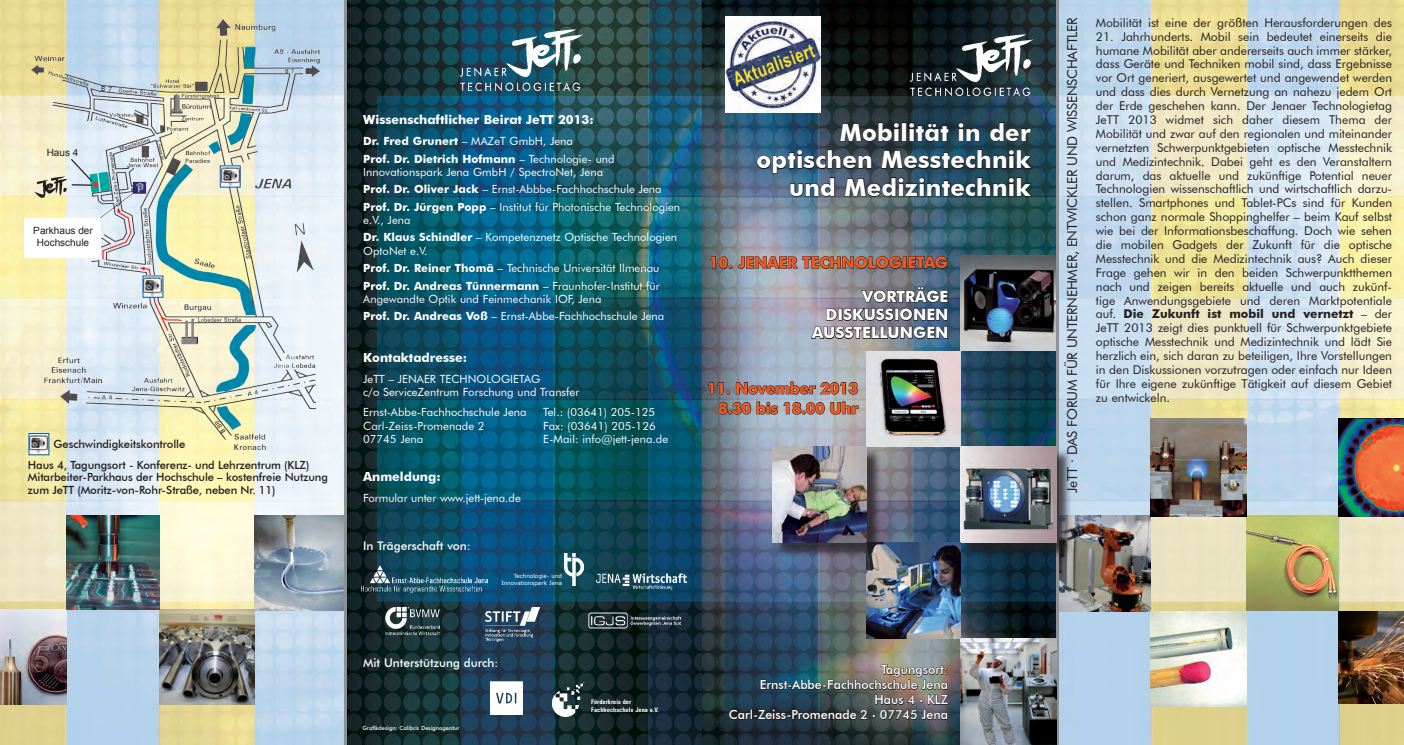
<style>
.page{position:relative;width:1404px;height:745px;background:#fff}
.page>*{position:absolute;margin:0;border:0;box-sizing:border-box;transform-origin:0 0}
.t1{font:700 23.75px/27.5px "Futura BT";letter-spacing:.01em;color:#fff;text-align:right}
.t2{font:700 15.62px/20px "Futura BT";letter-spacing:-.025em;color:#f15921;text-align:right}
.t3{font:700 15.62px "Futura BT";color:#fff}
.t4{font:13.75px "Futura BT";letter-spacing:-.02em;color:#231f20}
.t5{font:500 12.5px/15px "Futura BT";color:#fff;text-align:right}
.t6{font:700 12.5px "Futura BT";color:#fff}
.t7{font:12.12px/13.9px "Futura BT";color:#231f20;text-align:justify}
.t8{font:500 11.88px "Futura BT";color:#fff}
.t9{font:11.25px/17.2px "Futura BT";letter-spacing:.005em;color:#fff}
.t10{font:500 11.25px/21px "Futura BT";letter-spacing:-.01em;color:#231f20}
.t11{font:700 11.25px/17.2px "Futura BT";letter-spacing:.005em;color:#fff}
.t12{font:10px/12px "Arial";color:#231f20;text-align:center}
.t13{font:700 condensed 6.25px/7.5px "Univers LT Std";letter-spacing:.01em;color:#fff}
.t14{font:5.62px/6.9px "Verdana";color:#fff;text-align:right}
.t15{font:500 5.62px "Futura BT";letter-spacing:.01em;color:#fff}
.s1{font-weight:400}
.s2{font-weight:700}
.s3{font-size:11.25px}
.s4{font-size:7.5px}
</style>
<div class="page">
<img style="left:0;top:0;width:1403px;height:744px">
<img style="left:31px;top:435px;width:16px;height:17px">
<img style="left:32px;top:20px;width:287px;height:428px">
<img style="left:960px;top:255px;width:96px;height:95px">
<img style="left:1246px;top:515px;width:92px;height:95px">
<img style="left:1059px;top:515px;width:91px;height:95px">
<img style="left:254px;top:515px;width:90px;height:94px">
<img style="left:159px;top:609px;width:95px;height:94px">
<img style="left:0;top:609px;width:67px;height:94px">
<img style="left:1338px;top:610px;width:65px;height:93px">
<img style="left:866px;top:351px;width:94px;height:95px">
<hr style="left:344px;top:0;width:3px;height:744px;background:#8f9194">
<hr style="left:1056px;top:0;width:3px;height:744px;background:#8f9194">
<div style="left:24px;top:218px;width:76px;height:39px;background:#fff"></div>
<div style="left:773px;top:448px;width:108px;height:110px;background:#231f20;opacity:.75"></div>
<img style="left:772px;top:446px;width:94px;height:96px">
<div style="left:962px;top:448px;width:110px;height:110px;background:#231f20;opacity:.75"></div>
<img style="left:960px;top:446px;width:96px;height:96px">
<img style="left:960px;top:638px;width:96px;height:106px">
<img style="left:1150px;top:610px;width:96px;height:96px">
<img style="left:67px;top:515px;width:92px;height:94px">
<img style="left:565px;top:553px;width:18px;height:32px">
<img style="left:361px;top:565px;width:126px;height:27px">
<img style="left:586px;top:610px;width:96px;height:19px">
<img style="left:486px;top:607px;width:54px;height:34px">
<img style="left:596px;top:571px;width:90px;height:19px">
<img style="left:385px;top:606px;width:54px;height:28px">
<img style="left:490px;top:681px;width:33px;height:32px">
<img style="left:552px;top:679px;width:33px;height:36px">
<img style="left:866px;top:542px;width:94px;height:96px">
<img style="left:1150px;top:418px;width:96px;height:98px">
<img style="left:1338px;top:418px;width:65px;height:98px">
<img style="left:904px;top:16px;width:139px;height:83px">
<img style="left:454px;top:12px;width:139px;height:82px">
<svg style="left:755px;top:111px;width:278px;height:101px;background:#314b5b"></svg>
<img style="left:728px;top:664px;width:220px;height:56px">
<svg style="left:707px;top:381px;width:151px;height:13px;background:#747b84"></svg>
<svg style="left:718px;top:401px;width:106px;height:13px"></svg>
<svg style="left:830px;top:401px;width:28px;height:13px"></svg>
<svg style="left:709px;top:256px;width:238px;height:13px;background:#62676e"></svg>
<svg style="left:810px;top:285px;width:138px;height:55px;background:#656673"></svg>
<img style="left:222px;top:167px;width:16px;height:18px">
<img style="left:145px;top:277px;width:16px;height:18px">
<img style="left:35px;top:175px;width:34px;height:23px">
<svg style="left:70px;top:157px;width:28px;height:30px"></svg>
<img style="left:725px;top:16px;width:95px;height:96px">
<p class="t12" style="left:47px;top:146px;width:33px">Haus 4</p>
<p class="t12" style="left:33px;top:225px;width:61px">Parkhaus der<br>Hochschule</p>
<p class="t10" style="left:28px;top:432px;width:283px;text-indent:26px">Geschwindigkeitskontrolle<br>Haus 4, Tagungsort - Konferenz- und Lehrzentrum (KLZ)</p>
<p class="t10" style="left:28px;top:470px;width:301px;line-height:12.5px">Mitarbeiter-Parkhaus der Hochschule – kostenfreie Nutzung zum JeTT (Moritz-von-Rohr-Straße, neben Nr. 11)</p>
<p class="t6" style="left:363px;top:112px;width:232px">Wissenschaftlicher Beirat JeTT 2013:</p>
<p class="t11" style="left:363px;top:132px;width:253px">Dr. Fred Grunert <span class="s1">– MA ZeT GmbH, Jena<br></span>Prof. Dr. Dietrich Hofmann <span class="s1">– Technologie- und</span></p>
<p class="t9" style="left:363px;top:163px;width:318px">I nnovationspark Jena GmbH / SpectroNet, Jena<br><span class="s2">Prof. Dr. Oliver Jack</span> – Ernst-Abbbe-Fachhochschule Jena<br><span class="s2">Prof. Dr. Jürgen Popp</span> – I nstitut für Photonische Technologien</p>
<p class="t9" style="left:363px;top:211px;width:315px">e.V., Jena<br><span class="s2">Dr. Klaus Schindler</span> – Kompetenznetz Optische Technologien</p>
<p class="t9" style="left:363px;top:242px;width:298px">OptoN et e.V.<br><span class="s2">Prof. Dr. Reiner Thomä</span> – Technische U niversität I lmenau<br><span class="s2">Prof. Dr. Andreas Tünnermann</span> – Fraunhofer-I nstitut für</p>
<p class="t9" style="left:363px;top:290px;width:302px">Angewandte Optik und Feinmechanik IO F, Jena<br><span class="s2">Prof. Dr. Andreas Voß</span> – Ernst-Abbe-Fachhochschule Jena</p>
<p class="t6" style="left:363px;top:349px;width:105px">Kontaktadresse:</p>
<p class="t9" style="left:363px;top:372px;width:218px;line-height:13.5px">JeTT – Jenaer Technologietag<br>c/o ServiceZentrum Forschung und Transfer</p>
<p class="t9" style="left:363px;top:403px;width:165px">Ernst-Abbe-Fachhochschule Jena</p>
<p class="t9" style="left:543px;top:403px;width:113px">Tel.: (03641) 205-125</p>
<p class="t9" style="left:363px;top:416px;width:123px">Carl-Zeiss-Promenade 2</p>
<p class="t9" style="left:543px;top:416px;width:114px">Fax: (03641) 205-126</p>
<p class="t9" style="left:363px;top:430px;width:62px">07745 Jena</p>
<p class="t9" style="left:453px;top:430px;width:25px">E</p>
<p class="t9" style="left:549px;top:430px;width:120px">-Mail: info@jett-jena.de</p>
<p class="t6" style="left:363px;top:468px;width:79px">Anmeldung:</p>
<p class="t9" style="left:363px;top:489px;width:159px">Formular unter www.jett-jena.de</p>
<p class="t8" style="left:363px;top:537px;width:109px">In Trägerschaft von:</p>
<p class="t14" style="left:501px;top:572px;width:62px">Technologie- und<br>Innovationspark Jena</p>
<p class="t8" style="left:363px;top:654px;width:137px">Mit Unterstützung durch<span class="s3">:</span></p>
<p class="t15" style="left:362px;top:723px;width:99px">Grafikdesign: Calibris Designagentur</p>
<p class="t13" style="left:591px;top:698px;width:69px">Förderkreis der<br>Fachhochschule Jena e.V.</p>
<h1 class="t1" style="left:756px;top:118px;width:276px">Mobilität in der optischen Messtechnik und Medizintechnik</h1>
<p class="t2" style="left:708px;top:252px;width:125px">10. Jena er Techno</p>
<p class="t2" style="left:867px;top:252px;width:15px">log</p>
<p class="t2" style="left:901px;top:252px;width:18px">ietag</p>
<p class="t3" style="left:862px;top:286px;width:23px">Vortr</p>
<p class="t3" style="left:915px;top:286px;width:35px">äge</p>
<p class="t3" style="left:825px;top:305px;width:29px">Diskuss</p>
<p class="t3" style="left:893px;top:305px;width:53px">ionen</p>
<p class="t3" style="left:812px;top:323px;width:22px">Ausst</p>
<p class="t3" style="left:862px;top:323px;width:39px">ellung</p>
<p class="t3" style="left:926px;top:323px;width:21px">en</p>
<p class="t2" style="left:707px;top:378px;width:153px">11. November 2013<br>8.30 bis 18.00 Uhr</p>
<p class="t5" style="left:728px;top:661px;width:220px">Tagungsort:<br>Ernst-Abbe-Fachhochschule Jena<br>Haus 4 <span class="s4">•</span> KLZ<br>Carl-Zeiss-Promenade 2 <span class="s4">•</span> 07745 Jena</p>
<p class="t4" style="left:1063px;top:492px;width:476px;rotate:-90deg">JeTT · Das Forum für U nternehmer, Entwickler und Wissenschaft ler</p>
<p class="t7" style="left:1095px;top:15px;width:298px">Mobilität ist eine der größten Herausforderungen des</p>
<p class="t7" style="left:1095px;top:29px;width:298px">21. Jahrhunderts. Mobil sein bedeutet einerseits die humane Mobilität aber andererseits auch immer stärker, dass Geräte und Techniken mobil sind, dass Ergebnisse vor Ort generiert, ausgewertet und angewendet werden und dass dies durch Vernetzung an nahezu jedem Ort der Erde geschehen kann. Der Jenaer Technologietag JeTT 2013 widmet sich daher diesem Thema der Mobilität und zwar auf den regionalen und miteinander vernetzten Schwerpunktgebieten optische Messtechnik und Medizintechnik. Dabei geht es den Veranstaltern darum, das aktuelle und zukünftige Potential neuer Technologien wissenschaftlich und wirtschaftlich darzu&shy;stellen. Smartphones und Tablet-PCs sind für Kunden schon ganz normale Shoppinghelfer – beim Kauf selbst wie bei der I nformationsbeschaffung. Doch wie sehen die mobilen Gadgets der Zukunft für die optische Messtechnik und die Medizintechnik aus? Auch dieser Frage gehen wir in den beiden Schwerpunktthemen nach und zeigen bereits aktuelle und auch zukünf&shy;tige Anwendungsgebiete und deren Marktpotentiale auf. <span class="s2">Die Zukunft ist mobil und vernetzt</span> – der JeTT 2013 zeigt dies punktuell für Schwerpunktgebiete optische Messtechnik und Medizintechnik und lädt Sie herzlich ein, sich daran zu beteiligen, I hre Vorstellungen in den Diskussionen vorzutragen oder einfach nur Ideen für I hre eigene zukünftige Tätigkeit auf diesem Gebiet zu entwickeln.</p>
</div>
